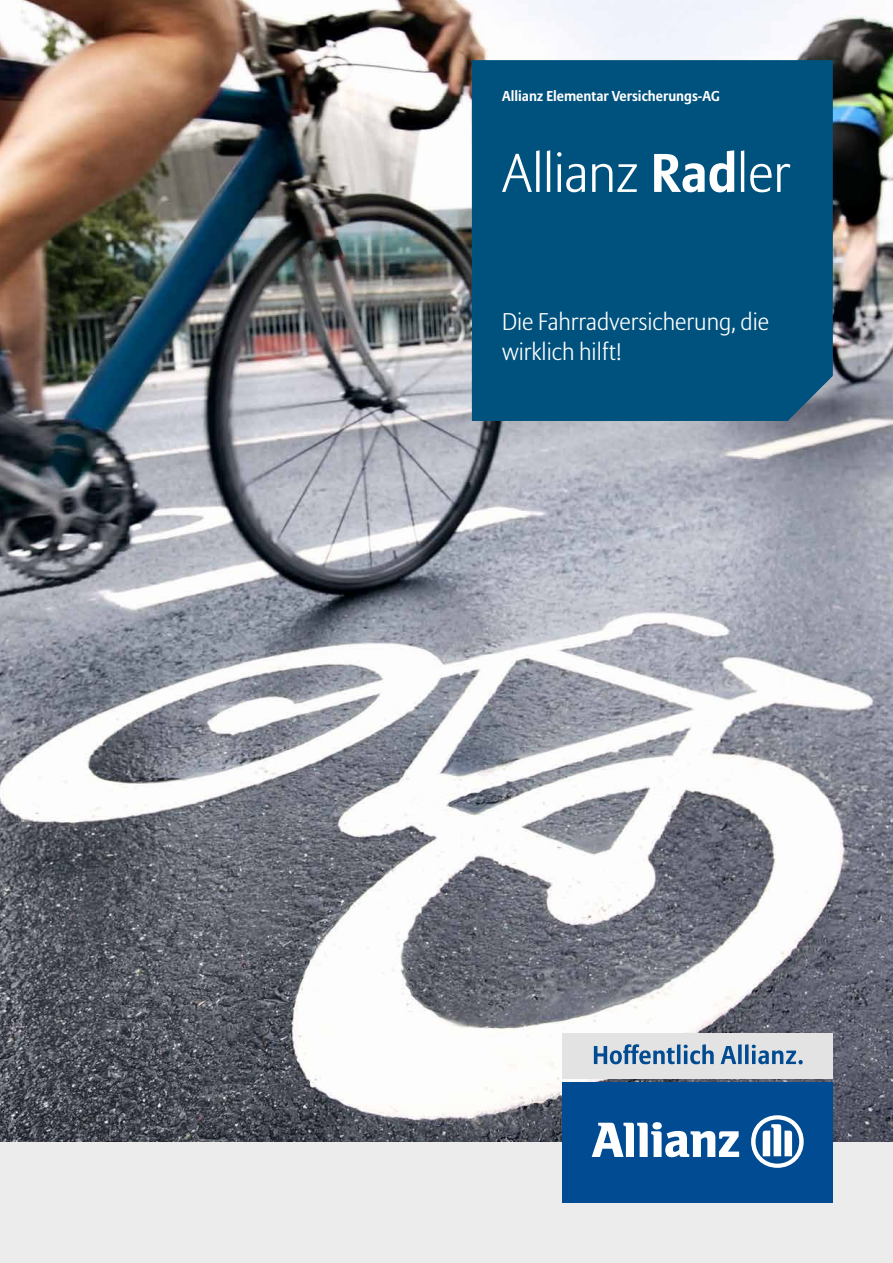
<style>
.page{position:relative;width:893px;height:1263px;background:#fff}
.page>*{position:absolute;margin:0;border:0;box-sizing:border-box;transform-origin:0 0}
.t1{font:300 54px "Allianz Sans";letter-spacing:-.01em;color:#fff}
.t2{font:300 24px/30px "Allianz Sans";color:#fff}
.t3{font:700 14.25px "Allianz Sans";color:#fff}
.s1{font-weight:700}
</style>
<div class="page">
<img style="left:0;top:0;width:893px;height:1142px">
<div style="left:0;top:1142px;width:893px;height:121px;background:#ececec"></div>
<div style="left:472px;top:60px;width:361px;height:361px;background:#00527e"></div>
<div style="left:562px;top:1082px;width:271px;height:121px;background:#004b92"></div>
<svg style="left:592px;top:1122px;width:147px;height:35px"></svg>
<svg style="left:751px;top:1115px;width:53px;height:53px"></svg>
<div style="left:562px;top:1033px;width:271px;height:45px;background:#e3e3e3"></div>
<svg style="left:594px;top:1044px;width:209px;height:20px"></svg>
<p class="t3" style="left:502px;top:88px;width:219px">Allianz Elementar Versicherungs-AG</p>
<h1 class="t1" style="left:502px;top:140px;width:290px">Allianz <span class="s1">Rad</span>ler</h1>
<p class="t2" style="left:502px;top:306px;width:269px">Die Fahrradversicherung, die wirklich hilft!</p>
</div>
